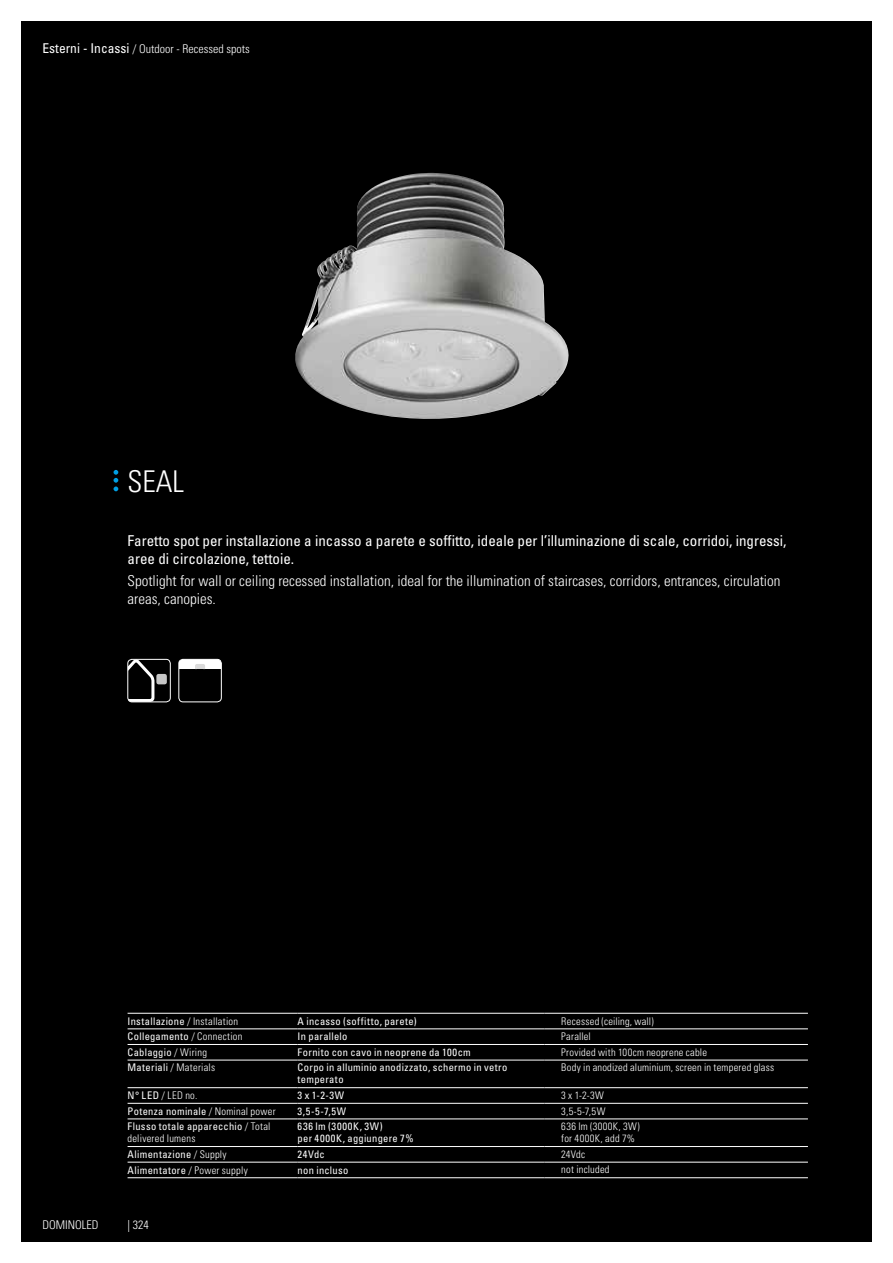
<style>
.page{position:relative;width:893px;height:1263px;background:#fff}
.page>*{position:absolute;margin:0;border:0;box-sizing:border-box;transform-origin:0 0}
.t1{font:300 condensed 30px "Univers";color:#fff}
.t2{font:condensed 15px/18px "Univers";color:#fff}
.t3{font:300 condensed 15px/18px "Univers";color:#fff}
.t4{font:300 condensed 12px "Univers";color:#fff}
.t5{font:condensed 10.5px/12px "Univers";letter-spacing:.03em;color:#fff}
.t6{font:300 condensed 10.5px/12px "Univers";letter-spacing:.02em;color:#fff}
.s1{font-weight:400;font-size:13.5px}
.s2{font-weight:300}
.s3{font-weight:400}
</style>
<div class="page">
<div style="left:21px;top:21px;width:851px;height:1221px;background:#000"></div>
<div style="left:156px;top:674px;width:11px;height:10px;border:4px solid #c6c6c6"></div>
<svg style="left:128px;top:659px;width:27px;height:43px"></svg>
<div style="left:128px;top:659px;width:43px;height:43px;border:1px solid #fff;border-radius:4px"></div>
<div style="left:179px;top:659px;width:42px;height:10px;background:#fff"></div>
<svg style="left:195px;top:664px;width:10px;height:5px"></svg>
<div style="left:179px;top:659px;width:43px;height:43px;border:1px solid #fff;border-radius:4px"></div>
<img style="left:295px;top:173px;width:274px;height:246px">
<hr style="left:128px;top:1013px;width:170px;height:1px;background:#fff">
<hr style="left:298px;top:1013px;width:246px;height:1px;background:#fff">
<hr style="left:544px;top:1013px;width:264px;height:1px;background:#fff">
<hr style="left:128px;top:1028px;width:170px;height:1px;background:#fff">
<hr style="left:298px;top:1028px;width:246px;height:1px;background:#fff">
<hr style="left:544px;top:1028px;width:264px;height:1px;background:#fff">
<hr style="left:128px;top:1044px;width:170px;height:1px;background:#fff">
<hr style="left:298px;top:1044px;width:246px;height:1px;background:#fff">
<hr style="left:544px;top:1044px;width:264px;height:1px;background:#fff">
<hr style="left:128px;top:1060px;width:170px;height:1px;background:#fff">
<hr style="left:298px;top:1060px;width:246px;height:1px;background:#fff">
<hr style="left:544px;top:1060px;width:264px;height:1px;background:#fff">
<hr style="left:128px;top:1087px;width:170px;height:1px;background:#fff">
<hr style="left:298px;top:1087px;width:246px;height:1px;background:#fff">
<hr style="left:544px;top:1087px;width:264px;height:1px;background:#fff">
<hr style="left:128px;top:1103px;width:170px;height:1px;background:#fff">
<hr style="left:298px;top:1103px;width:246px;height:1px;background:#fff">
<hr style="left:544px;top:1103px;width:264px;height:1px;background:#fff">
<hr style="left:128px;top:1119px;width:170px;height:1px;background:#fff">
<hr style="left:298px;top:1119px;width:246px;height:1px;background:#fff">
<hr style="left:544px;top:1119px;width:264px;height:1px;background:#fff">
<hr style="left:128px;top:1146px;width:170px;height:1px;background:#fff">
<hr style="left:298px;top:1146px;width:246px;height:1px;background:#fff">
<hr style="left:544px;top:1146px;width:264px;height:1px;background:#fff">
<hr style="left:128px;top:1162px;width:170px;height:1px;background:#fff">
<hr style="left:298px;top:1162px;width:246px;height:1px;background:#fff">
<hr style="left:544px;top:1162px;width:264px;height:1px;background:#fff">
<hr style="left:128px;top:1177px;width:170px;height:1px;background:#fff">
<hr style="left:298px;top:1177px;width:246px;height:1px;background:#fff">
<hr style="left:544px;top:1177px;width:264px;height:1px;background:#fff">
<svg style="left:114px;top:470px;width:4px;height:21px"></svg>
<p class="t4" style="left:43px;top:42px;width:209px"><span class="s1">Esterni - Incassi</span> / Outdoor - Recessed spots</p>
<h1 class="t1" style="left:128px;top:463px;width:58px">SEAL</h1>
<h2 class="t2" style="left:128px;top:531px;width:660px">Faretto spot per installazione a incasso a parete e soffitto, ideale per l’illuminazione di scale, corridoi, ingressi, aree di circolazione, tettoie.</h2>
<h2 class="t3" style="left:128px;top:571px;width:654px">Spotlight for wall or ceiling recessed installation, ideal for the illumination of staircases, corridors, entrances, circulation areas, canopies.</h2>
<p class="t5" style="left:128px;top:1015px;width:112px">Installazione <span class="s2">/ Installation</span></p>
<p class="t5" style="left:298px;top:1015px;width:121px">A incasso (soffitto, parete)</p>
<p class="t6" style="left:561px;top:1015px;width:94px">Recessed (ceiling, wall)</p>
<p class="t5" style="left:128px;top:1030px;width:116px">Collegamento <span class="s2">/ Connection</span></p>
<p class="t5" style="left:298px;top:1030px;width:51px">In parallelo</p>
<p class="t6" style="left:561px;top:1030px;width:31px">Parallel</p>
<p class="t5" style="left:128px;top:1046px;width:81px">Cablaggio <span class="s2">/ Wiring</span></p>
<p class="t5" style="left:298px;top:1046px;width:175px">Fornito con cavo in neoprene da 100cm</p>
<p class="t6" style="left:561px;top:1046px;width:147px">Provided with 100cm neoprene cable</p>
<p class="t6" style="left:128px;top:1062px;width:89px"><span class="s3">Materiali</span> / Materials</p>
<p class="t5" style="left:298px;top:1061px;width:211px">Corpo in alluminio anodizzato, schermo in vetro temperato</p>
<p class="t6" style="left:561px;top:1062px;width:214px">Body in anodized aluminium, screen in tempered glass</p>
<p class="t6" style="left:128px;top:1089px;width:71px"><span class="s3">N° LED</span> / LED no.</p>
<p class="t5" style="left:298px;top:1089px;width:48px">3 x 1-2-3W</p>
<p class="t6" style="left:561px;top:1089px;width:44px">3 x 1-2-3W</p>
<p class="t5" style="left:128px;top:1105px;width:150px">Potenza nominale <span class="s2">/ Nominal power</span></p>
<p class="t5" style="left:298px;top:1105px;width:50px">3,5-5-7,5W</p>
<p class="t6" style="left:561px;top:1105px;width:46px">3,5-5-7,5W</p>
<p class="t5" style="left:128px;top:1120px;width:145px">Flusso totale apparecchio <span class="s2">/ Total delivered lumens</span></p>
<p class="t5" style="left:298px;top:1120px;width:117px">636 lm (3000K, 3W)<br>per 4000K, aggiungere 7%</p>
<p class="t6" style="left:561px;top:1120px;width:80px">636 lm (3000K, 3W) for 4000K, add 7%</p>
<p class="t5" style="left:128px;top:1148px;width:101px">Alimentazione <span class="s2">/ Supply</span></p>
<p class="t5" style="left:298px;top:1148px;width:29px">24Vdc</p>
<p class="t6" style="left:561px;top:1148px;width:25px">24Vdc</p>
<p class="t5" style="left:128px;top:1164px;width:122px">Alimentatore <span class="s2">/ Power supply</span></p>
<p class="t5" style="left:298px;top:1164px;width:52px">non incluso</p>
<p class="t6" style="left:561px;top:1164px;width:50px">not included</p>
<p class="t4" style="left:43px;top:1218px;width:58px">DOMINOLED</p>
<p class="t4" style="left:128px;top:1217px;width:23px">| 324</p>
</div>
